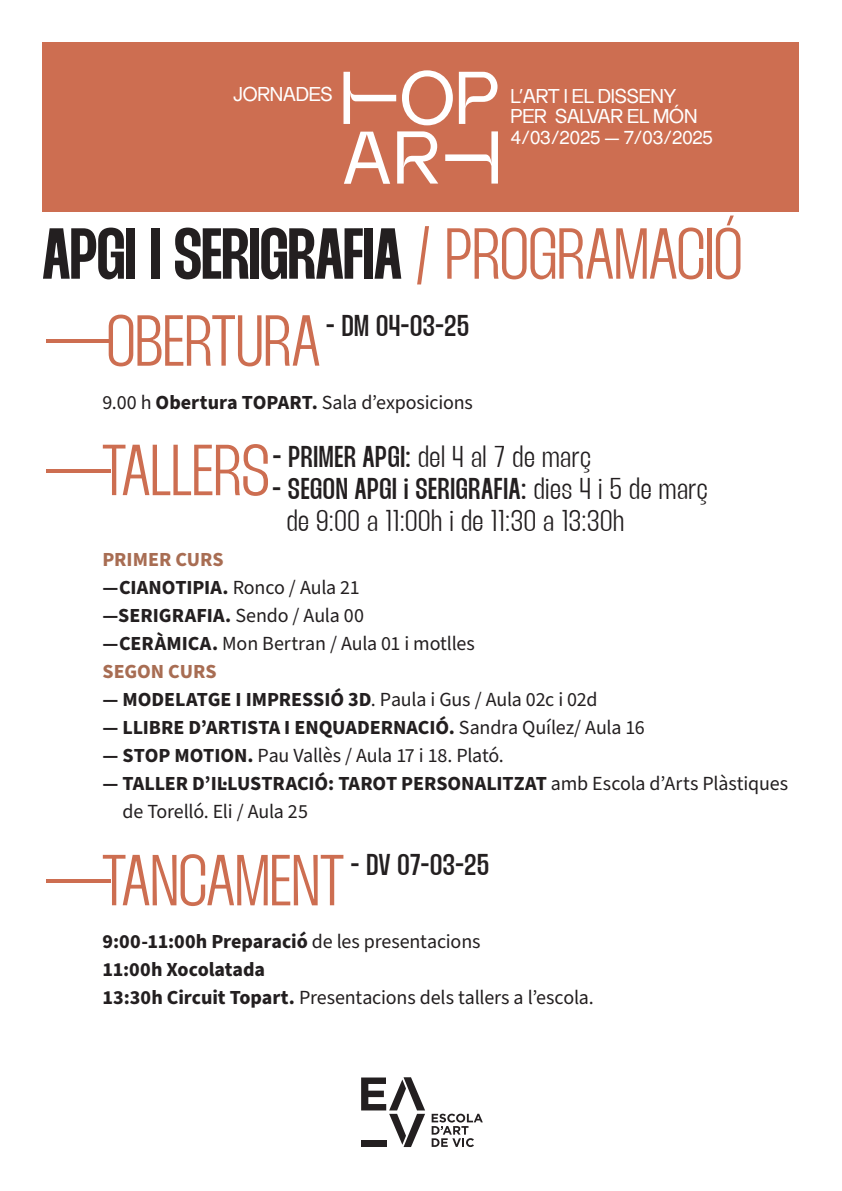
<style>
.page{position:relative;width:842px;height:1191px;background:#fff}
.page>*{position:absolute;margin:0;border:0;box-sizing:border-box;transform-origin:0 0}
.t1{font:72px "Thunder Semi Bold LC";letter-spacing:-.01em;color:#231f20}
.t2{font:72px "Thunder Light LC";letter-spacing:-.01em;color:#cd6e51}
.t3{font:30px "Thunder Medium LC";letter-spacing:.02em;color:#231f20}
.t4{font:30px "Thunder Light LC";letter-spacing:.02em;color:#231f20}
.t5{font:20px/28px "Source Sans Pro";letter-spacing:-.01em;color:#231f20}
.t6{font:700 20px/28px "Source Sans Pro";color:#231f20}
.t7{font:20px/20px "Almarena";letter-spacing:-.01em;color:#fff}
.t8{font:19px "Almarena";letter-spacing:-.04em;color:#fff}
.s1{font-family:"Thunder Light LC";color:#cd6e51}
.s2{font-weight:700}
.s3{font-family:"Thunder Medium LC"}
.s4{font-family:"Thunder Light LC"}
.s5{font-weight:700;color:#a86d53}
.s6{font-weight:400}
</style>
<div class="page">
<div style="left:43px;top:43px;width:756px;height:169px;background:#cd6e51"></div>
<svg style="left:343px;top:72px;width:53px;height:52px"></svg>
<svg style="left:402px;top:70px;width:51px;height:55px"></svg>
<svg style="left:459px;top:72px;width:38px;height:52px"></svg>
<svg style="left:344px;top:132px;width:46px;height:52px"></svg>
<svg style="left:397px;top:131px;width:41px;height:53px"></svg>
<svg style="left:445px;top:131px;width:53px;height:53px"></svg>
<svg style="left:361px;top:1077px;width:64px;height:70px"></svg>
<div style="left:361px;top:1140px;width:25px;height:7px;background:#231f20"></div>
<svg style="left:432px;top:1113px;width:51px;height:34px"></svg>
<p class="t7" style="left:234px;top:84px;width:100px">JORNADES</p>
<p class="t7" style="left:511px;top:86px;width:188px">L’ART I EL DISSENY<br>PER SALVAR EL MÓN</p>
<p class="t8" style="left:511px;top:126px;width:204px">4/03/2025 — 7/03/2025</p>
<h1 class="t1" style="left:43px;top:214px;width:702px">APGI I SERIGRAFIA <span class="s1">/ PROGRAMACIÓ</span></h1>
<h1 class="t2" style="left:43px;top:308px;width:279px">—OBERTURA</h1>
<h2 class="t3" style="left:326px;top:312px;width:145px">- DM 04-03-25</h2>
<p class="t5" style="left:103px;top:389px;width:372px">9.00 h <span class="s2">Obertura TOPART.</span> Sala d’exposicions</p>
<h1 class="t2" style="left:43px;top:437px;width:229px">—TALLERS</h1>
<h2 class="t4" style="left:273px;top:442px;width:320px"><span class="s3">- PRIMER APGI:</span> del 4 al 7 de març</h2>
<h2 class="t3" style="left:272px;top:474px;width:437px">- SEGON APGI i SERIGRAFIA: <span class="s4">dies 4 i 5 de març</span></h2>
<h2 class="t4" style="left:287px;top:506px;width:339px">de 9:00 a 11:00h i de 11:30 a 13:30h</h2>
<p class="t5" style="left:103px;top:546px;width:374px"><span class="s5">PRIMER CURS<br></span><span class="s2">—CIANOTIPIA.</span> Ronco / Aula 21 <span class="s2">—SERIGRAFIA.</span> Sendo / Aula 00 <span class="s2">—CERÀMICA.</span> Mon Bertran / Aula 01 i motlles<br><span class="s5">SEGON CURS</span></p>
<p class="t6" style="left:103px;top:686px;width:497px">— MODELATGE I IMPRESSIÓ 3D<span class="s6">. Paula i Gus / Aula 02c i 02d</span></p>
<p class="t6" style="left:103px;top:714px;width:544px">— LLIBRE D’ARTISTA I ENQUADERNACIÓ. <span class="s6">Sandra Quílez/ Aula 16</span></p>
<p class="t5" style="left:103px;top:742px;width:403px"><span class="s2">— STOP MOTION.</span> Pau Vallès / Aula 17 i 18. Plató.</p>
<p class="t5" style="left:123px;top:770px;width:667px;text-indent:-20px"><span class="s2">— TALLER D’IL·LUSTRACIÓ: TAROT PERSONALITZAT</span> amb Escola d’Arts Plàstiques de Torelló. Eli / Aula 25</p>
<h1 class="t2" style="left:43px;top:847px;width:303px">—TANCAMENT</h1>
<h2 class="t3" style="left:350px;top:851px;width:140px">- DV 07-03-25</h2>
<p class="t6" style="left:103px;top:928px;width:493px">9:00-11:00h Preparació <span class="s6">de les presentacions<br></span>11:00h Xocolatada<br>13:30h Circuit Topart. <span class="s6">Presentacions dels tallers a l’escola.</span></p>
</div>
